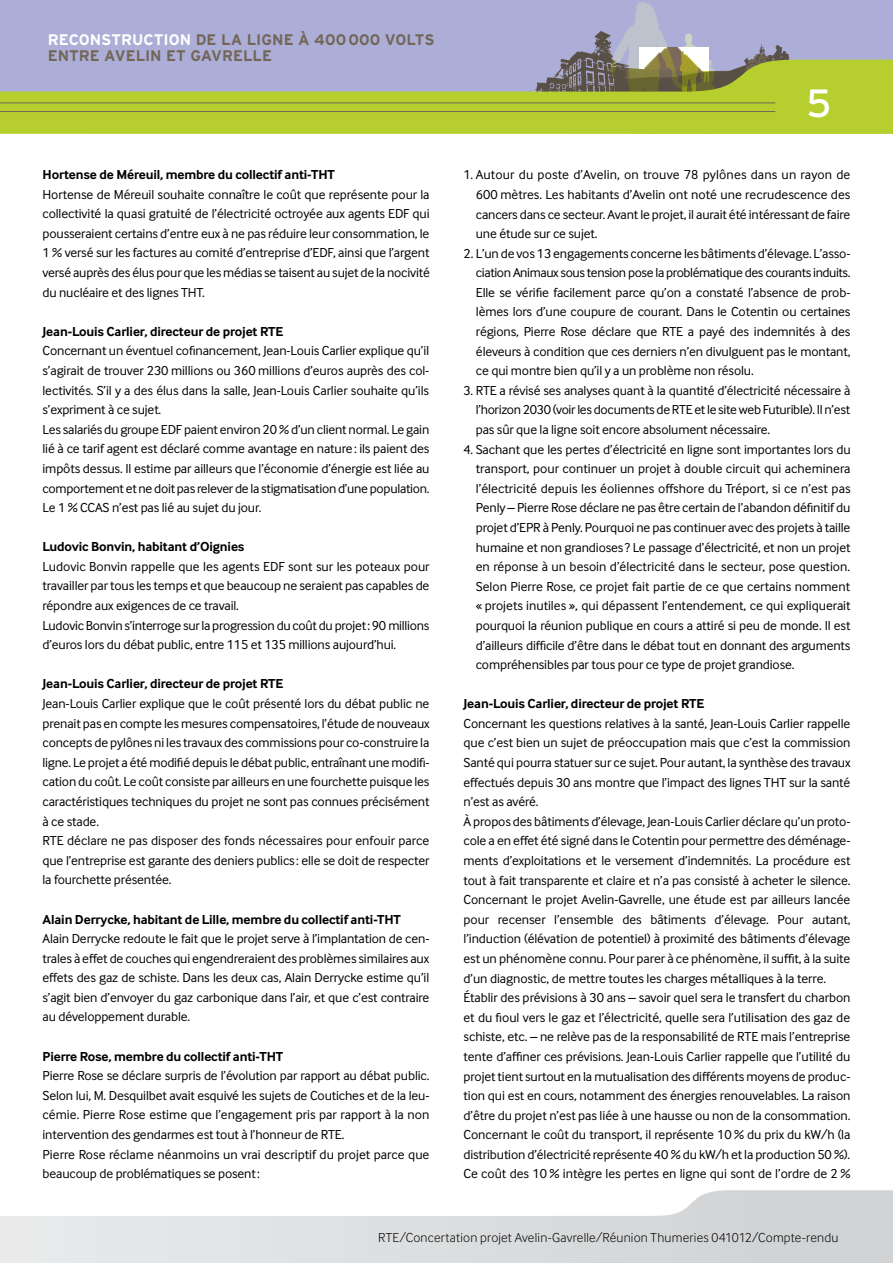
<style>
.page{position:relative;width:893px;height:1263px;background:#fff}
.page>*{position:absolute;margin:0;border:0;box-sizing:border-box;transform-origin:0 0}
.t1{font:39.3px "Interstate";color:#fff}
.t2{font:700 15.3px/16.4px "Interstate";color:#726658}
.t3{font:13.5px/19.6px "Inter Face";letter-spacing:-.01em;color:#000;text-align:justify}
.t4{font:700 13.5px "Inter Face";letter-spacing:-.01em;color:#000}
.t5{font:300 13.5px "Inter Face";letter-spacing:.015em;color:#000}
.s1{color:#fff}
</style>
<div class="page">
<div style="left:0;top:0;width:893px;height:112px;background:#adaed7"></div>
<img style="left:561px;top:31px;width:48px;height:28px">
<svg style="left:609px;top:2px;width:181px;height:57px"></svg>
<svg style="left:0;top:59px;width:893px;height:75px;fill:#b6cf2f"></svg>
<hr style="left:0;top:103px;width:775px;height:1px;background:#726658">
<hr style="left:0;top:111px;width:775px;height:1px;background:#726658">
<svg style="left:0;top:1190px;width:893px;height:73px"></svg>
<p class="t2" style="left:48px;top:31px;width:388px"><span class="s1">RECONSTRUCTION</span> DE LA LIGNE À 400000 VOLTS<br>ENTRE AVELIN ET GAVRELLE</p>
<p class="t4" style="left:43px;top:167px;width:294px">Hortense de Méreuil, membre du collectif anti-THT</p>
<p class="t3" style="left:43px;top:184px;width:389px">Hortense de Méreuil souhaite connaître le coût que représente pour la collectivité la quasi gratuité de l’électricité octroyée aux agents EDF qui pousseraient certains d’entre eux à ne pas réduire leur consommation, le 1 % versé sur les factures au comité d’entreprise d’EDF, ainsi que l’argent versé auprès des élus pour que les médias se taisent au sujet de la nocivité du nucléaire et des lignes THT.</p>
<p class="t4" style="left:43px;top:323px;width:226px">Jean-Louis Carlier, directeur de projet RTE</p>
<p class="t3" style="left:43px;top:341px;width:389px;text-align:left">Concernant un éventuel cofinancement, Jean-Louis Carlier explique qu’iI s’agirait de trouver 230 millions ou 360 millions d’euros auprès des col&shy;lectivités. S’il y a des élus dans la salle, Jean-Louis Carlier souhaite qu’ils s’expriment à ce sujet.<br>Les salariés du groupe EDF paient environ 20 % d’un client normal. Le gain lié à ce tarif agent est déclaré comme avantage en nature: ils paient des impôts dessus. Il estime par ailleurs que l’économie d’énergie est liée au comportement et ne doit pas relever de la stigmatisation d’une population.<br>Le 1 % CCAS n’est pas lié au sujet du jour.</p>
<p class="t4" style="left:43px;top:539px;width:203px">Ludovic Bonvin, habitant d’Oignies</p>
<p class="t3" style="left:43px;top:556px;width:389px;text-align:left">Ludovic Bonvin rappelle que les agents EDF sont sur les poteaux pour travailler par tous les temps et que beaucoup ne seraient pas capables de répondre aux exigences de ce travail.<br>Ludovic Bonvin s’interroge sur la progression du coût du projet: 90 millions d’euros lors du débat public, entre 115 et 135 millions aujourd’hui.</p>
<p class="t4" style="left:43px;top:676px;width:226px">Jean-Louis Carlier, directeur de projet RTE</p>
<p class="t3" style="left:43px;top:694px;width:389px;text-align:left">Jean-Louis Carlier explique que le coût présenté lors du débat public ne prenait pas en compte les mesures compensatoires, l’étude de nouveaux concepts de pylônes ni les travaux des commissions pour co-construire la ligne. Le projet a été modifié depuis le débat public, entraînant une modifi&shy;cation du coût. Le coût consiste par ailleurs en une fourchette puisque les caractéristiques techniques du projet ne sont pas connues précisément à ce stade.<br>RTE déclare ne pas disposer des fonds nécessaires pour enfouir parce que l’entreprise est garante des deniers publics : elle se doit de respecter la fourchette présentée.</p>
<p class="t4" style="left:43px;top:911px;width:360px">Alain Derrycke, habitant de Lille, membre du collectif anti-THT</p>
<p class="t3" style="left:43px;top:929px;width:388px">Alain Derrycke redoute le fait que le projet serve à l’implantation de cen&shy;trales à effet de couches qui engendreraient des problèmes similaires aux effets des gaz de schiste. Dans les deux cas, Alain Derrycke estime qu’il s’agit bien d’envoyer du gaz carbonique dans l’air, et que c’est contraire au développement durable.</p>
<p class="t4" style="left:43px;top:1048px;width:242px">Pierre Rose, membre du collectif anti-THT</p>
<p class="t3" style="left:43px;top:1066px;width:388px;text-align:left">Pierre Rose se déclare surpris de l’évolution par rapport au débat public.<br>Selon lui, M. Desquilbet avait esquivé les sujets de Coutiches et de la leu&shy;cémie. Pierre Rose estime que l’engagement pris par rapport à la non intervention des gendarmes est tout à l’honneur de RTE.<br>Pierre Rose réclame néanmoins un vrai descriptif du projet parce que beaucoup de problématiques se posent:</p>
<h1 class="t1" style="left:806px;top:81px;width:27px">5</h1>
<p class="t3" style="left:476px;top:165px;width:376px;text-indent:-12px">1. Autour du poste d’Avelin, on trouve 78 pylônes dans un rayon de 600 mètres. Les habitants d’Avelin ont noté une recrudescence des cancers dans ce secteur. Avant le projet, il aurait été intéressant de faire une étude sur ce sujet.</p>
<p class="t3" style="left:476px;top:243px;width:376px;text-indent:-12px">2. L’un de vos 13 engagements concerne les bâtiments d’élevage. L’asso&shy;ciation Animaux sous tension pose la problématique des courants induits.<br>Elle se vérifie facilement parce qu’on a constaté l’absence de prob&shy;lèmes lors d’une coupure de courant. Dans le Cotentin ou certaines régions, Pierre Rose déclare que RTE a payé des indemnités à des éleveurs à condition que ces derniers n’en divulguent pas le montant, ce qui montre bien qu’il y a un problème non résolu.</p>
<p class="t3" style="left:476px;top:380px;width:376px;text-indent:-12px">3. RTE a révisé ses analyses quant à la quantité d’électricité nécessaire à l’horizon 2030 (voir les documents de RTE et le site web Futurible). Il n’est pas sûr que la ligne soit encore absolument nécessaire.</p>
<p class="t3" style="left:476px;top:439px;width:376px;text-indent:-12px">4. Sachant que les pertes d’électricité en ligne sont importantes lors du transport, pour continuer un projet à double circuit qui acheminera l’électricité depuis les éoliennes offshore du Tréport, si ce n’est pas Penly – Pierre Rose déclare ne pas être certain de l’abandon définitif du projet d’EPR à Penly. Pourquoi ne pas continuer avec des projets à taille humaine et non grandioses ? Le passage d’électricité, et non un projet en réponse à un besoin d’électricité dans le secteur, pose question.<br>Selon Pierre Rose, ce projet fait partie de ce que certains nomment « projets inutiles », qui dépassent l’entendement, ce qui expliquerait pourquoi la réunion publique en cours a attiré si peu de monde. Il est d’ailleurs difficile d’être dans le débat tout en donnant des arguments compréhensibles par tous pour ce type de projet grandiose.</p>
<p class="t4" style="left:463px;top:696px;width:226px">Jean-Louis Carlier, directeur de projet RTE</p>
<p class="t3" style="left:463px;top:713px;width:388px;text-align:left">Concernant les questions relatives à la santé, Jean-Louis Carlier rappelle que c’est bien un sujet de préoccupation mais que c’est la commission Santé qui pourra statuer sur ce sujet. Pour autant, la synthèse des travaux effectués depuis 30 ans montre que l’impact des lignes THT sur la santé n’est as avéré.<br>à propos des bâtiments d’élevage, Jean-Louis Carlier déclare qu’un proto&shy;cole a en effet été signé dans le Cotentin pour permettre des déménage&shy;ments d’exploitations et le versement d’indemnités. La procédure est tout à fait transparente et claire et n’a pas consisté à acheter le silence.<br>Concernant le projet Avelin-Gavrelle, une étude est par ailleurs lancée pour recenser l’ensemble des bâtiments d’élevage. Pour autant, l’induction (élévation de potentiel) à proximité des bâtiments d’élevage est un phénomène connu. Pour parer à ce phénomène, il suffit, à la suite d’un diagnostic, de mettre toutes les charges métalliques à la terre. établir des prévisions à 30 ans – savoir quel sera le transfert du charbon et du fioul vers le gaz et l’électricité, quelle sera l’utilisation des gaz de schiste, etc. – ne relève pas de la responsabilité de RTE mais l’entreprise tente d’affiner ces prévisions. Jean-Louis Carlier rappelle que l’utilité du projet tient surtout en la mutualisation des différents moyens de produc&shy;tion qui est en cours, notamment des énergies renouvelables. La raison d’être du projet n’est pas liée à une hausse ou non de la consommation.<br>Concernant le coût du transport, il représente 10 % du prix du kW/h (la distribution d’électricité représente 40 % du kW/h et la production 50 %).<br>Ce coût des 10 % intègre les pertes en ligne qui sont de l’ordre de 2 %</p>
<p class="t5" style="left:378px;top:1230px;width:462px">RTE/Concertation projet Avelin-Gavrelle/Réunion Thumeries 041012/Compte-rendu</p>
</div>
